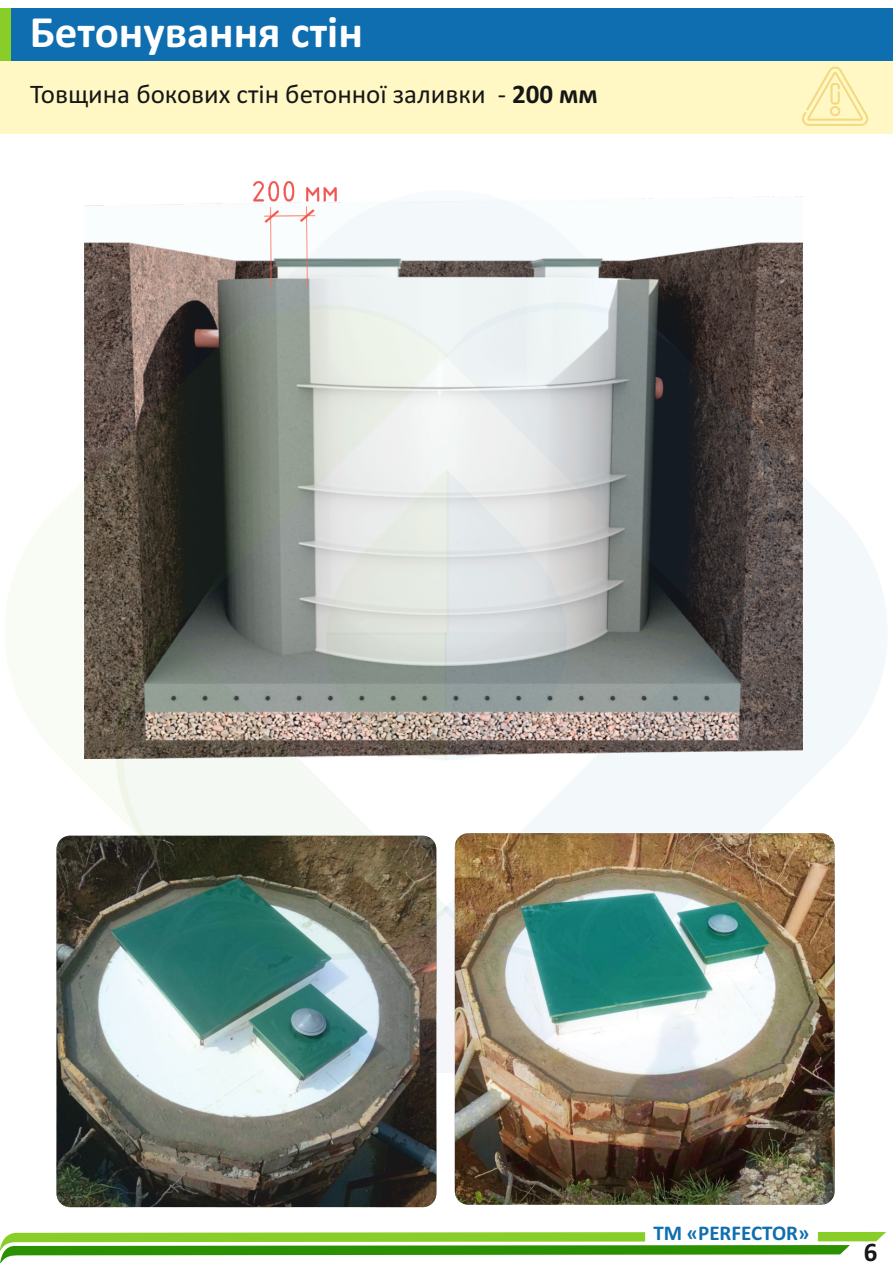
<style>
.page{position:relative;width:893px;height:1263px;background:#fff}
.page>*{position:absolute;margin:0;border:0;box-sizing:border-box;transform-origin:0 0}
.t1{font:700 45px "Calibri";color:#fff}
.t2{font:27px "Calibri";color:#151616}
.t3{font:700 27px "Calibri";color:#151616}
.t4{font:700 21px "Calibri";color:#0f6eb0}
.s1{font-weight:700}
</style>
<div class="page">
<div style="left:0;top:60px;width:892px;height:74px;background:#fff7c4"></div>
<svg style="left:802px;top:66px;width:66px;height:60px"></svg>
<img style="left:57px;top:836px;width:379px;height:371px;border-radius:13px">
<img style="left:455px;top:833px;width:380px;height:372px;border-radius:13px">
<img style="left:85px;top:196px;width:717px;height:206px">
<svg style="left:0;top:1231px;width:886px;height:32px"></svg>
<div style="left:0;top:8px;width:893px;height:52px;background:#0f6eb0"></div>
<div style="left:0;top:8px;width:11px;height:52px;background:#89cd28"></div>
<svg style="left:100px;top:860px;width:343px;height:115px"></svg>
<svg style="left:449px;top:293px;width:342px;height:109px"></svg>
<svg style="left:5px;top:293px;width:444px;height:567px"></svg>
<svg style="left:216px;top:181px;width:471px;height:178px"></svg>
<img style="left:443px;top:402px;width:444px;height:573px">
<img style="left:205px;top:904px;width:470px;height:186px">
<svg style="left:324px;top:469px;width:245px;height:291px"></svg>
<h1 class="t1" style="left:30px;top:13px;width:334px">Бетонування стін</h1>
<p class="t2" style="left:30px;top:82px;width:569px">Товщина бокових стін бетонної заливки - <span class="s1">200 мм</span></p>
<p class="t4" style="left:653px;top:1224px;width:158px">ТМ «PERFECTOR»</p>
<p class="t3" style="left:864px;top:1241px;width:15px">6</p>
</div>
